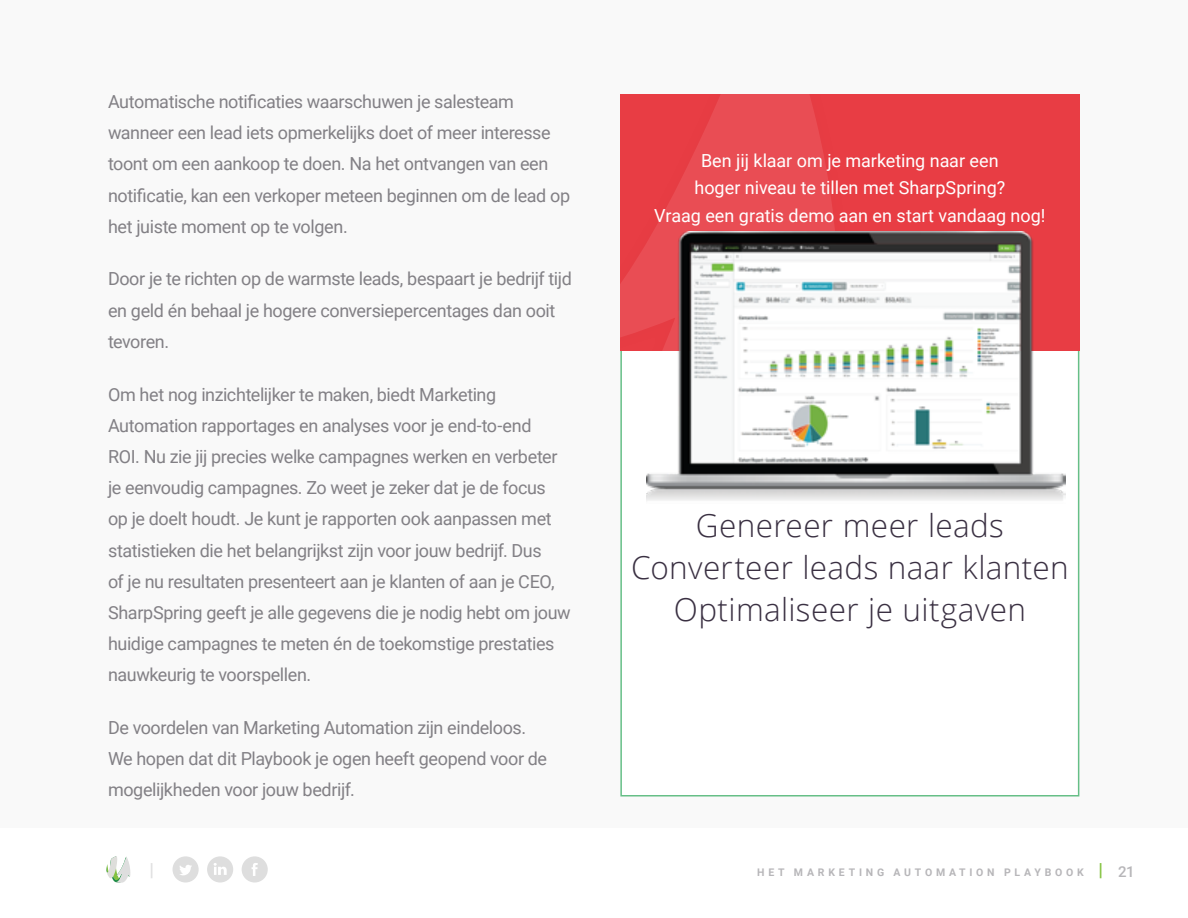
<style>
.page{position:relative;width:1188px;height:918px;background:#fff}
.page>*{position:absolute;margin:0;border:0;box-sizing:border-box;transform-origin:0 0}
.t1{font:300 31.5px/42px "Open Sans";letter-spacing:.01em;color:#3a3042;text-align:center}
.t2{font:18px/31.2px "Roboto";letter-spacing:-.02em;color:#828085}
.t3{font:18px/27.8px "Roboto";color:#fff;text-align:center}
.t4{font:700 18px "Roboto";color:#e0e0e1}
.t5{font:700 10.5px "Roboto";letter-spacing:.36em;color:#b7b6b9}
.s1{font-size:18px;color:#84c340}
.s2{font-weight:500;font-size:15px}
</style>
<div class="page">
<svg style="left:173px;top:856px;width:26px;height:27px"></svg>
<svg style="left:242px;top:856px;width:26px;height:27px"></svg>
<svg style="left:207px;top:856px;width:26px;height:27px"></svg>
<svg style="left:106px;top:856px;width:24px;height:27px"></svg>
<div style="left:0;top:0;width:1188px;height:828px;background:#f9f9f9"></div>
<div style="left:620px;top:321px;width:459px;height:475px;background:#fff;border:2px solid #66bf87"></div>
<div style="left:620px;top:94px;width:459px;height:257px;background:#e83d44"></div>
<svg style="left:620px;top:94px;width:215px;height:243px;fill:#e94d54"></svg>
<img style="left:647px;top:231px;width:418px;height:270px">
<p class="t2" style="left:108px;top:85px;width:464px">Automatische notificaties waarschuwen je salesteam wanneer een lead iets opmerkelijks doet of meer interesse toont om een aankoop te doen. Na het ontvangen van een notificatie, kan een verkoper meteen beginnen om de lead op het juiste moment op te volgen.</p>
<p class="t2" style="left:108px;top:263px;width:465px">Door je te richten op de warmste leads, bespaart je bedrijf tijd en geld én behaal je hogere conversiepercentages dan ooit tevoren.</p>
<p class="t2" style="left:108px;top:378px;width:464px">Om het nog inzichtelijker te maken, biedt Marketing Automation rapportages en analyses voor je end-to-end<br>ROI. Nu zie jij precies welke campagnes werken en verbeter je eenvoudig campagnes. Zo weet je zeker dat je de focus<br>op je doelt houdt. Je kunt je rapporten ook aanpassen met statistieken die het belangrijkst zijn voor jouw bedrijf. Dus<br>of je nu resultaten presenteert aan je klanten of aan je CEO, SharpSpring geeft je alle gegevens die je nodig hebt om jouw huidige campagnes te meten én de toekomstige prestaties nauwkeurig te voorspellen.</p>
<p class="t2" style="left:108px;top:711px;width:441px">De voordelen van Marketing Automation zijn eindeloos.<br>We hopen dat dit Playbook je ogen heeft geopend voor de mogelijkheden voor jouw bedrijf.</p>
<p class="t3" style="left:654px;top:146px;width:393px">Ben jij klaar om je marketing naar een<br>hoger niveau te tillen met SharpSpring?<br>Vraag een gratis demo aan en start vandaag nog!</p>
<h1 class="t1" style="left:631px;top:504px;width:439px">Genereer meer leads<br>Converteer leads naar klanten<br>Optimaliseer je uitgaven</h1>
<p class="t4" style="left:150px;top:857px;width:6px">|</p>
<p class="t5" style="left:757px;top:865px;width:379px">HET MARKETING AUTOMATION PLAYBOOK <span class="s1">|</span> <span class="s2">21</span></p>
</div>
